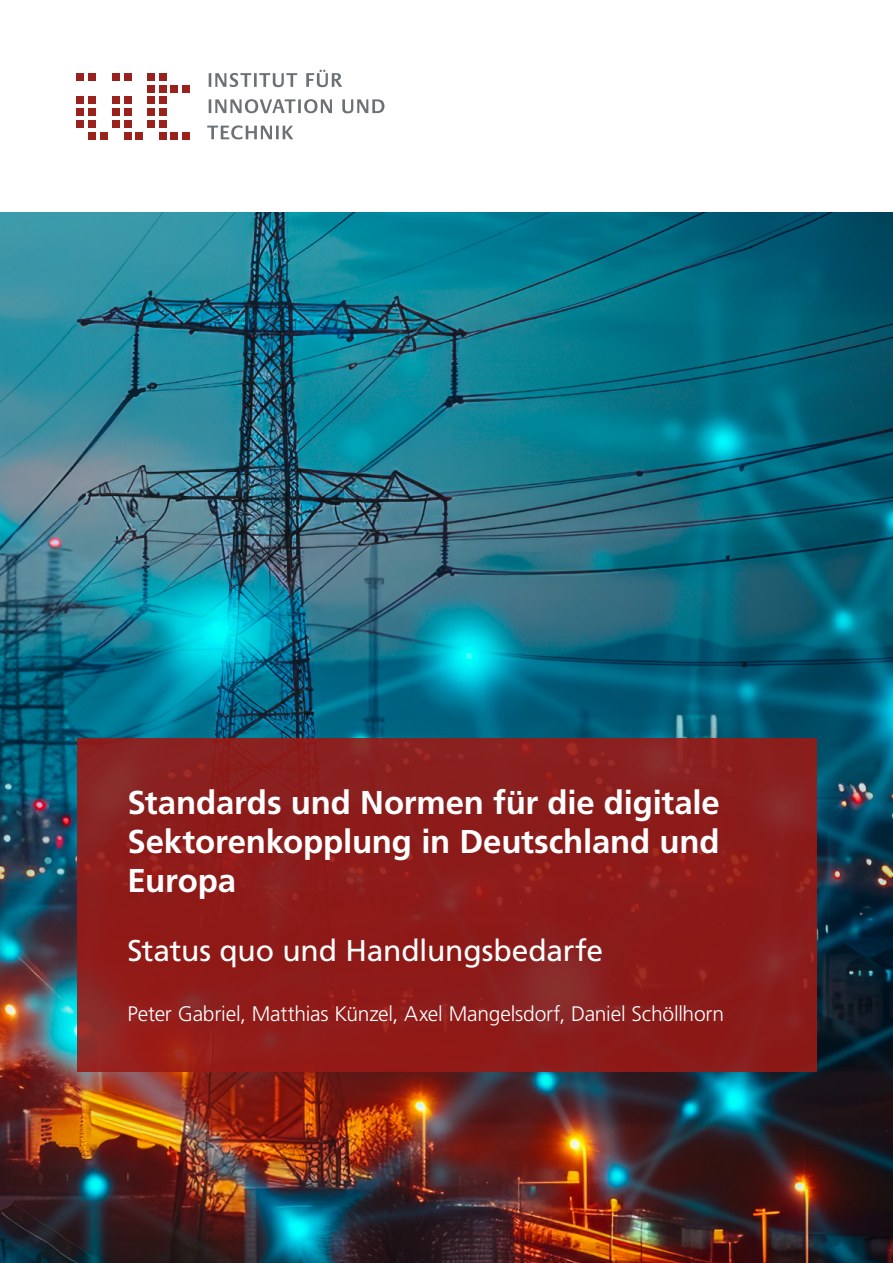
<style>
.page{position:relative;width:893px;height:1263px;background:#fff}
.page>*{position:absolute;margin:0;border:0;box-sizing:border-box;transform-origin:0 0}
.t1{font:700 33px/39px "Frutiger LT Pro";letter-spacing:-.005em;color:#fff;text-align:justify}
.t2{font:30px "Frutiger LT Pro";letter-spacing:-.01em;color:#fff}
.t3{font:300 21px "Frutiger LT Pro";letter-spacing:-.01em;color:#fff}
</style>
<div class="page">
<div style="left:77px;top:73px;width:7px;height:8px;background:#99231c"></div>
<div style="left:77px;top:97px;width:7px;height:7px;background:#99231c"></div>
<div style="left:77px;top:108px;width:7px;height:8px;background:#99231c"></div>
<div style="left:77px;top:120px;width:7px;height:8px;background:#99231c"></div>
<div style="left:88px;top:73px;width:8px;height:8px;background:#99231c"></div>
<div style="left:88px;top:97px;width:8px;height:7px;background:#99231c"></div>
<div style="left:88px;top:108px;width:8px;height:8px;background:#99231c"></div>
<div style="left:88px;top:120px;width:8px;height:8px;background:#99231c"></div>
<div style="left:88px;top:132px;width:8px;height:7px;background:#99231c"></div>
<div style="left:100px;top:132px;width:8px;height:7px;background:#99231c"></div>
<div style="left:112px;top:73px;width:8px;height:8px;background:#99231c"></div>
<div style="left:112px;top:97px;width:8px;height:7px;background:#99231c"></div>
<div style="left:112px;top:108px;width:8px;height:8px;background:#99231c"></div>
<div style="left:112px;top:120px;width:8px;height:8px;background:#99231c"></div>
<div style="left:124px;top:73px;width:8px;height:8px;background:#99231c"></div>
<div style="left:124px;top:97px;width:8px;height:7px;background:#99231c"></div>
<div style="left:124px;top:108px;width:8px;height:8px;background:#99231c"></div>
<div style="left:124px;top:120px;width:8px;height:8px;background:#99231c"></div>
<div style="left:124px;top:132px;width:8px;height:7px;background:#99231c"></div>
<div style="left:136px;top:132px;width:7px;height:7px;background:#99231c"></div>
<div style="left:147px;top:73px;width:8px;height:8px;background:#99231c"></div>
<div style="left:147px;top:85px;width:8px;height:7px;background:#99231c"></div>
<div style="left:147px;top:97px;width:8px;height:7px;background:#99231c"></div>
<div style="left:147px;top:108px;width:8px;height:8px;background:#99231c"></div>
<div style="left:147px;top:120px;width:8px;height:8px;background:#99231c"></div>
<div style="left:159px;top:73px;width:7px;height:8px;background:#99231c"></div>
<div style="left:159px;top:85px;width:7px;height:7px;background:#99231c"></div>
<div style="left:159px;top:97px;width:7px;height:7px;background:#99231c"></div>
<div style="left:159px;top:108px;width:7px;height:8px;background:#99231c"></div>
<div style="left:159px;top:120px;width:7px;height:8px;background:#99231c"></div>
<div style="left:159px;top:132px;width:7px;height:7px;background:#99231c"></div>
<div style="left:171px;top:85px;width:7px;height:7px;background:#99231c"></div>
<div style="left:171px;top:132px;width:7px;height:7px;background:#99231c"></div>
<div style="left:182px;top:85px;width:8px;height:7px;background:#99231c"></div>
<div style="left:182px;top:132px;width:8px;height:7px;background:#99231c"></div>
<svg style="left:209px;top:73px;width:42px;height:14px"></svg>
<hr style="left:254px;top:73px;width:3px;height:14px;background:#6b7174">
<svg style="left:259px;top:73px;width:38px;height:14px"></svg>
<svg style="left:306px;top:70px;width:36px;height:17px"></svg>
<svg style="left:209px;top:99px;width:87px;height:14px"></svg>
<hr style="left:298px;top:99px;width:3px;height:14px;background:#6b7174">
<svg style="left:304px;top:99px;width:28px;height:14px"></svg>
<svg style="left:342px;top:99px;width:42px;height:14px"></svg>
<svg style="left:207px;top:125px;width:86px;height:14px"></svg>
<img style="left:0;top:213px;width:893px;height:1050px">
<svg style="left:77px;top:738px;width:739px;height:333px;background:#8c1d1b"></svg>
<p class="t1" style="left:128px;top:783px;width:594px">Standards und Normen für die digitale Sektorenkopplung in Deutschland und Europa</p>
<p class="t2" style="left:128px;top:933px;width:477px">Status quo und Handlungsbedarfe</p>
<p class="t3" style="left:128px;top:1001px;width:598px">Peter Gabriel, Matthias Künzel, Axel Mangelsdorf, Daniel Schöllhorn</p>
</div>
